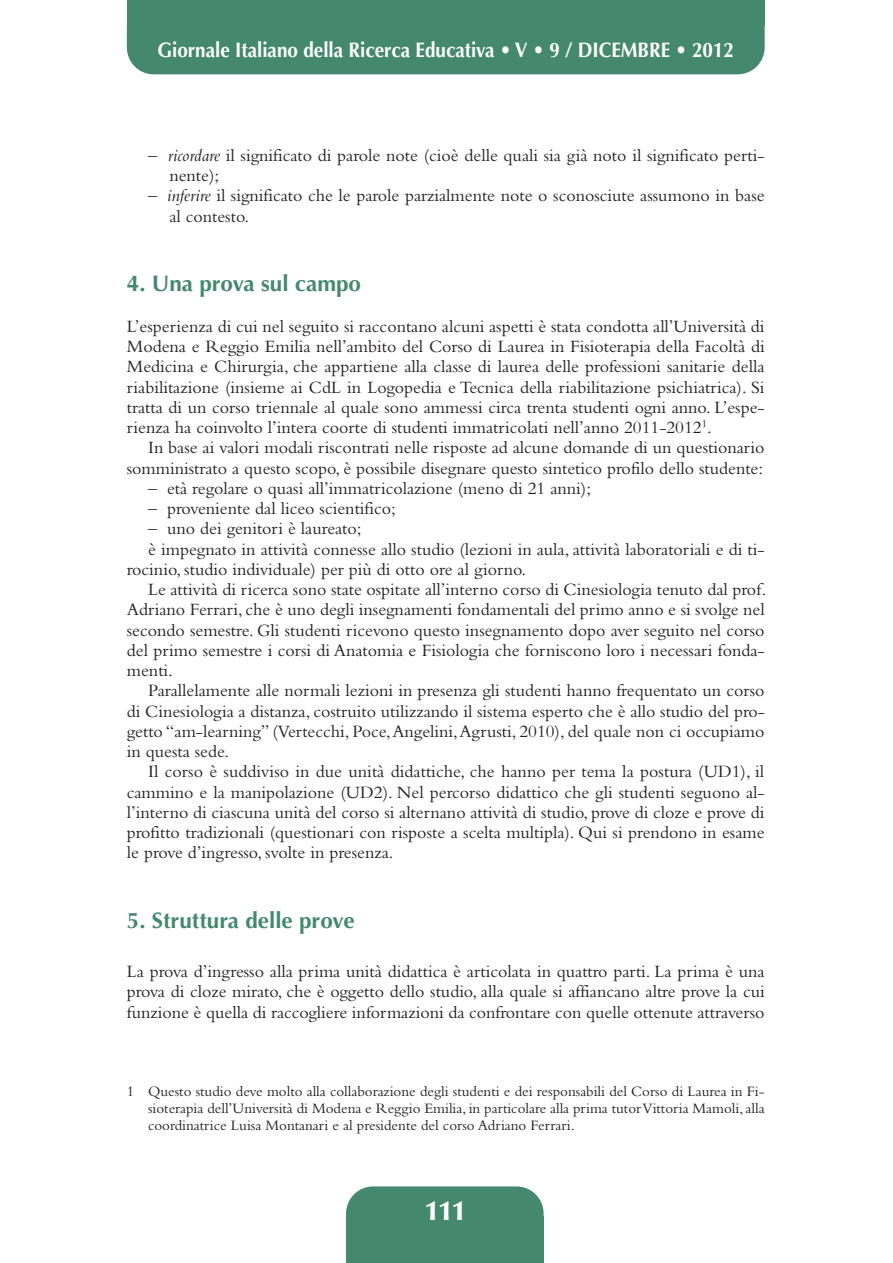
<style>
.page{position:relative;width:893px;height:1263px;background:#fff}
.page>*{position:absolute;margin:0;border:0;box-sizing:border-box;transform-origin:0 0}
.t1{font:900 27px "Optima";color:#fff}
.t2{font:700 22.5px "Optima";color:#44896d}
.t3{font:700 21px "Optima";color:#fff;scale:.9 1}
.t4{font:18px/20.2px "Bembo";color:#231f20}
.t5{font:15px/17.2px "Bembo";color:#231f20;text-align:justify}
.s1{font-style:italic}
</style>
<div class="page">
<div style="left:127px;top:1px;width:638px;height:73px;background:#44896d;border-radius:27px"></div>
<div style="left:127px;top:0;width:638px;height:26px;background:#44896d"></div>
<div style="left:346px;top:1216px;width:198px;height:47px;background:#44896d"></div>
<div style="left:346px;top:1186px;width:198px;height:55px;background:#44896d;border-radius:27px"></div>
<p class="t3" style="left:157px;top:38px;width:642px">Giornale Italiano della Ricerca Educativa • V • 9 / DICEMBRE • 2012</p>
<p class="t4" style="left:169px;top:147px;width:597px;text-indent:-21px"><span class="s1">– ricordare</span> il significato di parole note (cioè delle quali sia già noto il significato perti&shy;nente);</p>
<p class="t4" style="left:169px;top:187px;width:597px;text-indent:-21px"><span class="s1">– inferire</span> il significato che le parole parzialmente note o sconosciute assumono in base al contesto.</p>
<p class="t2" style="left:127px;top:270px;width:236px">4. Una prova sul campo</p>
<p class="t4" style="left:127px;top:318px;width:639px;text-align:justify">L’esperienza di cui nel seguito si raccontano alcuni aspetti è stata condotta all’Università di Modena e Reggio Emilia nell’ambito del Corso di Laurea in Fisioterapia della Facoltà di Medicina e Chirurgia, che appartiene alla classe di laurea delle professioni sanitarie della riabilitazione (insieme ai CdL in Logopedia e Tecnica della riabilitazione psichiatrica). Si tratta di un corso triennale al quale sono ammessi circa trenta studenti ogni anno. L’espe&shy;rienza ha coinvolto l’intera coorte di studenti immatricolati nell’anno 2011-2012<sup>1</sup>.</p>
<p class="t4" style="left:127px;top:439px;width:639px;text-align:right">In base ai valori modali riscontrati nelle risposte ad alcune domande di un questionario somministrato a questo scopo, è possibile disegnare questo sintetico profilo dello studente:</p>
<p class="t4" style="left:148px;top:480px;width:444px"><span class="s1">–</span> età regolare o quasi all’immatricolazione (meno di 21 anni);</p>
<p class="t4" style="left:148px;top:500px;width:249px"><span class="s1">–</span> proveniente dal liceo scientifico;</p>
<p class="t4" style="left:148px;top:520px;width:215px"><span class="s1">–</span> uno dei genitori è laureato;</p>
<p class="t4" style="left:148px;top:541px;width:618px">è impegnato in attività connesse allo studio (lezioni in aula, attività laboratoriali e di ti-</p>
<p class="t4" style="left:127px;top:561px;width:401px">rocinio, studio individuale) per più di otto ore al giorno.</p>
<p class="t4" style="left:148px;top:581px;width:620px">Le attività di ricerca sono state ospitate all’interno corso di Cinesiologia tenuto dal prof.</p>
<p class="t4" style="left:127px;top:601px;width:639px">Adriano Ferrari, che è uno degli insegnamenti fondamentali del primo anno e si svolge nel</p>
<p class="t4" style="left:127px;top:622px;width:639px">secondo semestre. Gli studenti ricevono questo insegnamento dopo aver seguito nel corso</p>
<p class="t4" style="left:127px;top:642px;width:639px">del primo semestre i corsi di Anatomia e Fisiologia che forniscono loro i necessari fonda-</p>
<p class="t4" style="left:127px;top:662px;width:48px">menti.</p>
<p class="t4" style="left:148px;top:682px;width:618px">Parallelamente alle normali lezioni in presenza gli studenti hanno frequentato un corso</p>
<p class="t4" style="left:127px;top:703px;width:640px">di Cinesiologia a distanza, costruito utilizzando il sistema esperto che è allo studio del pro-</p>
<p class="t4" style="left:127px;top:723px;width:639px">getto “am-learning” (Vertecchi, Poce, Angelini, Agrusti, 2010), del quale non ci occupiamo</p>
<p class="t4" style="left:127px;top:743px;width:104px">in questa sede.</p>
<p class="t4" style="left:148px;top:763px;width:618px">Il corso è suddiviso in due unità didattiche, che hanno per tema la postura (UD1), il</p>
<p class="t4" style="left:127px;top:784px;width:639px">cammino e la manipolazione (UD2). Nel percorso didattico che gli studenti seguono al-</p>
<p class="t4" style="left:127px;top:804px;width:639px">l’interno di ciascuna unità del corso si alternano attività di studio, prove di cloze e prove di</p>
<p class="t4" style="left:127px;top:824px;width:639px">profitto tradizionali (questionari con risposte a scelta multipla). Qui si prendono in esame</p>
<p class="t4" style="left:127px;top:844px;width:268px">le prove d’ingresso, svolte in presenza.</p>
<p class="t2" style="left:127px;top:907px;width:230px">5. Struttura delle prove</p>
<p class="t4" style="left:127px;top:963px;width:639px;text-align:justify">La prova d’ingresso alla prima unità didattica è articolata in quattro parti. La prima è una prova di cloze mirato, che è oggetto dello studio, alla quale si affiancano altre prove la cui funzione è quella di raccogliere informazioni da confrontare con quelle ottenute attraverso</p>
<p class="t5" style="left:148px;top:1084px;width:618px;text-indent:-21px">1 Questo studio deve molto alla collaborazione degli studenti e dei responsabili del Corso di Laurea in Fi&shy;sioterapia dell’Università di Modena e Reggio Emilia, in particolare alla prima tutor Vittoria Mamoli, alla coordinatrice Luisa Montanari e al presidente del corso Adriano Ferrari.</p>
<h1 class="t1" style="left:425px;top:1200px;width:42px">111</h1>
</div>
